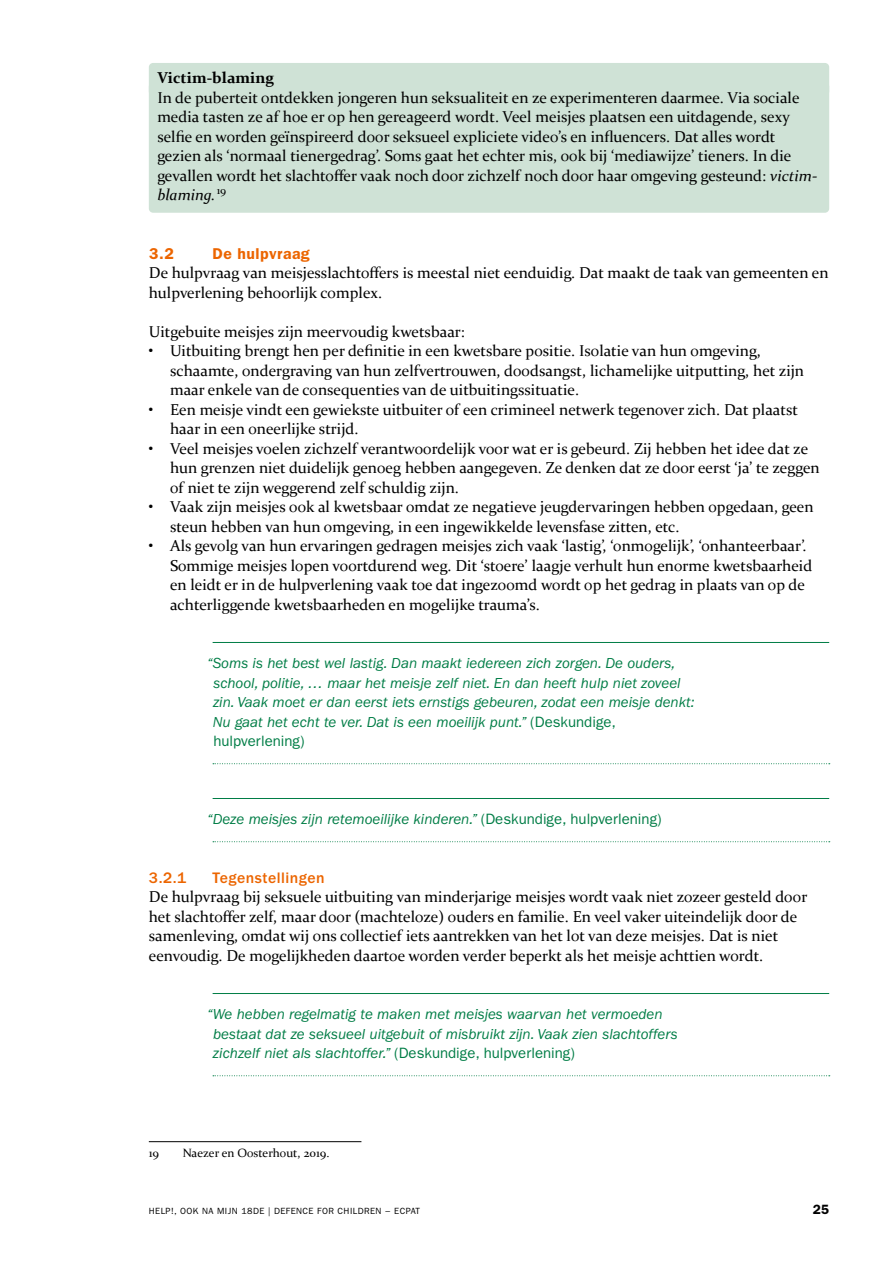
<style>
.page{position:relative;width:893px;height:1263px;background:#fff}
.page>*{position:absolute;margin:0;border:0;box-sizing:border-box;transform-origin:0 0}
.t1{font:15.75px/19.5px "Constantia";color:#000}
.t2{font:500 15.75px "ITC Franklin Gothic Std";letter-spacing:.03em;color:#ec6500}
.t3{font:700 15.75px "Constantia";color:#000}
.t4{font:600 15.75px "ITC Franklin Gothic Std";letter-spacing:.03em;color:#ec6500}
.t5{font:italic 15px/19.5px "ITC Franklin Gothic Std";color:#007d46}
.t6{font:600 13.5px "ITC Franklin Gothic Std";color:#000}
.t7{font:12px "Constantia";letter-spacing:.005em;color:#000}
.t8{font:9px "ITC Franklin Gothic Std";letter-spacing:.05em;color:#000}
.s1{font-style:italic}
.s2{font-style:normal}
</style>
<div class="page">
<div style="left:149px;top:63px;width:680px;height:33px;background:#cfe2d6;border-radius:4px"></div>
<div style="left:149px;top:82px;width:680px;height:131px;background:#cfe2d6;border-radius:4px"></div>
<hr style="left:213px;top:642px;width:616px;height:1px;background:#007d46">
<svg style="left:213px;top:763px;width:617px;height:1px"></svg>
<hr style="left:213px;top:798px;width:616px;height:1px;background:#007d46">
<svg style="left:213px;top:841px;width:617px;height:1px"></svg>
<hr style="left:213px;top:993px;width:616px;height:1px;background:#007d46">
<svg style="left:213px;top:1075px;width:617px;height:1px"></svg>
<hr style="left:149px;top:1141px;width:212px;height:1px;background:#000">
<p class="t3" style="left:157px;top:67px;width:118px">Victim-blaming</p>
<p class="t1" style="left:157px;top:87px;width:661px">In de puberteit ontdekken jongeren hun seksualiteit en ze experimenteren daarmee. Via sociale media tasten ze af hoe er op hen gereageerd wordt. Veel meisjes plaatsen een uitdagende, sexy selfie en worden geïnspireerd door seksueel expliciete video’s en influencers. Dat alles wordt gezien als ‘normaal tienergedrag’. Soms gaat het echter mis, ook bij ‘mediawijze’ tieners. In die gevallen wordt het slachtoffer vaak noch door zichzelf noch door haar omgeving gesteund: <span class="s1">victim&shy;blaming.</span><sup>19</sup></p>
<p class="t4" style="left:149px;top:244px;width:26px">3.2</p>
<p class="t4" style="left:213px;top:244px;width:99px">De hulpvraag</p>
<p class="t1" style="left:149px;top:262px;width:681px">De hulpvraag van meisjesslachtoffers is meestal niet eenduidig. Dat maakt de taak van gemeenten en hulpverlening behoorlijk complex.</p>
<p class="t1" style="left:149px;top:321px;width:318px">Uitgebuite meisjes zijn meervoudig kwetsbaar:</p>
<p class="t1" style="left:170px;top:340px;width:635px;text-indent:-21px">• Uitbuiting brengt hen per definitie in een kwetsbare positie. Isolatie van hun omgeving, schaamte, ondergraving van hun zelfvertrouwen, doodsangst, lichamelijke uitputting, het zijn maar enkele van de consequenties van de uitbuitingssituatie.</p>
<p class="t1" style="left:170px;top:399px;width:629px;text-indent:-21px">• Een meisje vindt een gewiekste uitbuiter of een crimineel netwerk tegenover zich. Dat plaatst haar in een oneerlijke strijd.</p>
<p class="t1" style="left:170px;top:438px;width:651px;text-indent:-21px">• Veel meisjes voelen zichzelf verantwoordelijk voor wat er is gebeurd. Zij hebben het idee dat ze hun grenzen niet duidelijk genoeg hebben aangegeven. Ze denken dat ze door eerst ‘ja’ te zeggen of niet te zijn weggerend zelf schuldig zijn.</p>
<p class="t1" style="left:170px;top:496px;width:645px;text-indent:-21px">• Vaak zijn meisjes ook al kwetsbaar omdat ze negatieve jeugdervaringen hebben opgedaan, geen steun hebben van hun omgeving, in een ingewikkelde levensfase zitten, etc.</p>
<p class="t1" style="left:170px;top:535px;width:644px;text-indent:-21px">• Als gevolg van hun ervaringen gedragen meisjes zich vaak ‘lastig’, ‘onmogelijk’, ‘onhanteerbaar’.<br>Sommige meisjes lopen voortdurend weg. Dit ‘stoere’ laagje verhult hun enorme kwetsbaarheid en leidt er in de hulpverlening vaak toe dat ingezoomd wordt op het gedrag in plaats van op de achterliggende kwetsbaarheden en mogelijke trauma’s.</p>
<p class="t5" style="left:213px;top:654px;width:483px;text-indent:-6px">“Soms is het best wel lastig. Dan maakt iedereen zich zorgen. De ouders, school, politie, … maar het meisje zelf niet. En dan heeft hulp niet zoveel zin. Vaak moet er dan eerst iets ernstigs gebeuren, zodat een meisje denkt:<br>Nu gaat het echt te ver. Dat is een moeilijk punt.” <span class="s2">(Deskundige, hulpverlening)</span></p>
<p class="t5" style="left:207px;top:810px;width:456px">“Deze meisjes zijn retemoeilijke kinderen.” <span class="s2">(Deskundige, hulpverlening)</span></p>
<p class="t2" style="left:149px;top:869px;width:39px">3.2.1</p>
<p class="t2" style="left:213px;top:869px;width:113px">Tegenstellingen</p>
<p class="t1" style="left:149px;top:886px;width:660px">De hulpvraag bij seksuele uitbuiting van minderjarige meisjes wordt vaak niet zozeer gesteld door het slachtoffer zelf, maar door (machteloze) ouders en familie. En veel vaker uiteindelijk door de samenleving, omdat wij ons collectief iets aantrekken van het lot van deze meisjes. Dat is niet eenvoudig. De mogelijkheden daartoe worden verder beperkt als het meisje achttien wordt.</p>
<p class="t5" style="left:213px;top:1005px;width:466px;text-indent:-6px">“We hebben regelmatig te maken met meisjes waarvan het vermoeden bestaat dat ze seksueel uitgebuit of misbruikt zijn. Vaak zien slachtoffers zichzelf niet als slachtoffer.” <span class="s2">(Deskundige, hulpverlening)</span></p>
<p class="t7" style="left:149px;top:1144px;width:12px">19</p>
<p class="t7" style="left:183px;top:1144px;width:148px">Naezer en Oosterhout, 2019.</p>
<p class="t8" style="left:149px;top:1206px;width:273px">HELP!, OOK NA MIJN 18DE | DEFENCE FOR CHILDREN − ECPAT</p>
<p class="t6" style="left:813px;top:1202px;width:18px">25</p>
</div>
